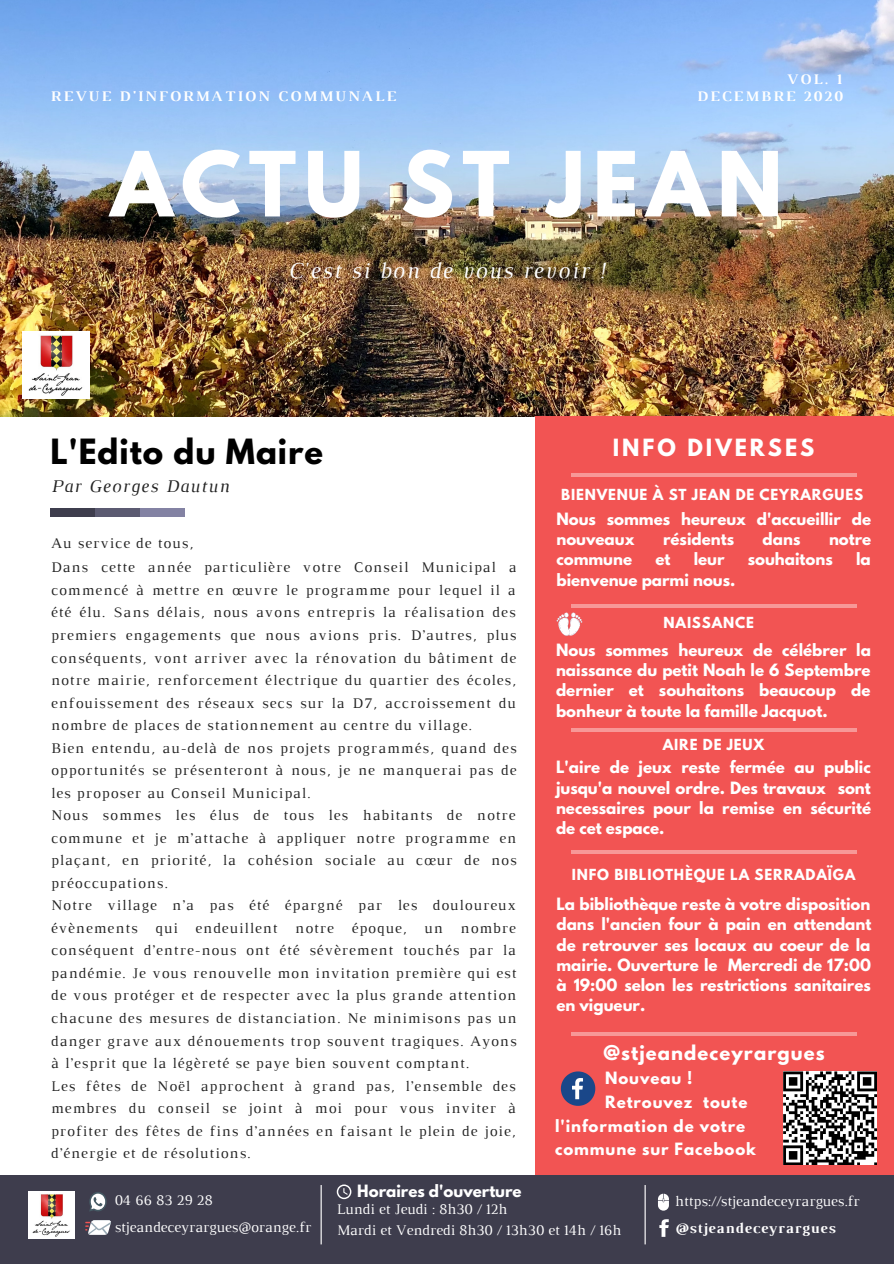
<style>
.page{position:relative;width:894px;height:1264px;background:#fff}
.page>*{position:absolute;margin:0;border:0;box-sizing:border-box;transform-origin:0 0}
.t1{font:700 79.5px "League Spartan";letter-spacing:.1em;color:#fff}
.t2{font:700 30.75px "League Spartan";letter-spacing:.03em;color:#000}
.t3{font:italic 23.25px "Luthier";letter-spacing:.07em;color:#fff}
.t4{font:700 21px "League Spartan";letter-spacing:.14em;color:#fff}
.t5{font:italic 18.15px "Luthier";letter-spacing:.07em;color:#222}
.t6{font:700 18px "League Spartan";letter-spacing:.06em;color:#fff}
.t7{font:15px/22.5px "Luthier";letter-spacing:.07em;color:#222}
.t8{font:700 15px/20.2px "League Spartan";color:#fff;text-align:justify}
.t9{font:15px/20.2px "Luthier";color:#fff}
.t10{font:700 15px "League Spartan";letter-spacing:.06em;color:#fff}
.t11{font:700 15px "Luthier";letter-spacing:.14em;color:#fff}
.t12{font:700 15px "Luthier";letter-spacing:.06em;color:#fff}
.t13{font:700 14.85px "Luthier";letter-spacing:.14em;color:#fff}
.t14{font:700 13.5px "League Spartan";letter-spacing:.06em;color:#fff}
</style>
<div class="page">
<img style="left:0;top:0;width:893px;height:417px">
<div style="left:50px;top:508px;width:45px;height:9px;background:#3e3d4d"></div>
<div style="left:96px;top:508px;width:44px;height:9px;background:#5b5a71"></div>
<div style="left:141px;top:508px;width:44px;height:9px;background:#8382a3"></div>
<div style="left:535px;top:416px;width:358px;height:781px;background:#f25453"></div>
<hr style="left:571px;top:604px;width:284px;height:3px;background:#fff">
<hr style="left:571px;top:850px;width:285px;height:4px;background:#f79897">
<hr style="left:571px;top:1032px;width:285px;height:3px;background:#fff">
<hr style="left:571px;top:473px;width:285px;height:3px;background:#fff">
<img style="left:23px;top:332px;width:66px;height:66px">
<svg style="left:560px;top:1071px;width:35px;height:34px"></svg>
<svg style="left:783px;top:1071px;width:93px;height:93px;background:#818181"></svg>
<svg style="left:556px;top:612px;width:26px;height:24px"></svg>
<div style="left:0;top:1175px;width:893px;height:88px;background:#3e3d4d"></div>
<img style="left:28px;top:1191px;width:47px;height:46px">
<svg style="left:320px;top:1185px;width:1px;height:59px"></svg>
<svg style="left:89px;top:1192px;width:18px;height:18px"></svg>
<svg style="left:336px;top:1184px;width:15px;height:15px"></svg>
<svg style="left:85px;top:1220px;width:26px;height:14px"></svg>
<svg style="left:644px;top:1185px;width:1px;height:59px"></svg>
<svg style="left:658px;top:1193px;width:10px;height:17px"></svg>
<svg style="left:659px;top:1219px;width:9px;height:17px"></svg>
<hr style="left:571px;top:728px;width:285px;height:3px;background:#fff">
<p class="t11" style="left:50px;top:91px;width:347px">REVUE D'INFORMATION COMMUNALE</p>
<p class="t13" style="left:786px;top:74px;width:56px">VOL. 1</p>
<p class="t13" style="left:696px;top:91px;width:147px">DECEMBRE 2020</p>
<h1 class="t1" style="left:111px;top:145px;width:673px">ACTU ST JEAN</h1>
<h3 class="t3" style="left:288px;top:262px;width:318px">C'est si bon de vous revoir !</h3>
<h2 class="t2" style="left:50px;top:436px;width:274px">L'Edito du Maire</h2>
<p class="t5" style="left:51px;top:480px;width:179px">Par Georges Dautun</p>
<p class="t7" style="left:51px;top:531px;width:466px;line-height:24.8px">Au service de tous,<br>Dans cette année particulière votre Conseil Municipal a</p>
<p class="t7" style="left:51px;top:580px;width:467px">commencé à mettre en œuvre le programme pour lequel il a été élu. Sans délais, nous avons entrepris la réalisation des premiers engagements que nous avions pris. D’autres, plus conséquents, vont arriver avec la rénovation du bâtiment de notre mairie, renforcement électrique du quartier des écoles, enfouissement des réseaux secs sur la D7, accroissement du nombre de places de stationnement au centre du village.<br>Bien entendu, au-delà de nos projets programmés, quand des opportunités se présenteront à nous, je ne manquerai pas de les proposer au Conseil Municipal.<br>Nous sommes les élus de tous les habitants de notre commune et je m’attache à appliquer notre programme en plaçant, en priorité, la cohésion sociale au cœur de nos préoccupations.<br>Notre village n’a pas été épargné par les douloureux évènements qui endeuillent notre époque, un nombre conséquent d’entre-nous ont été sévèrement touchés par la pandémie. Je vous renouvelle mon invitation première qui est de vous protéger et de respecter avec la plus grande attention chacune des mesures de distanciation. Ne minimisons pas un danger grave aux dénouements trop souvent tragiques. Ayons à l’esprit que la légèreté se paye bien souvent comptant.<br>Les fêtes de Noël approchent à grand pas, l’ensemble des membres du conseil se joint à moi pour vous inviter à profiter des fêtes de fins d’années en faisant le plein de joie, d’énergie et de résolutions.</p>
<h3 class="t4" style="left:612px;top:437px;width:203px">INFO DIVERSES</h3>
<p class="t14" style="left:561px;top:487px;width:303px">BIENVENUE À ST JEAN DE CEYRARGUES</p>
<p class="t8" style="left:556px;top:510px;width:316px">Nous sommes heureux d'accueillir de nouveaux</p>
<p class="t8" style="left:663px;top:530px;width:72px">résidents</p>
<p class="t8" style="left:762px;top:530px;width:39px">dans</p>
<p class="t8" style="left:828px;top:530px;width:44px">notre</p>
<p class="t8" style="left:556px;top:551px;width:77px">commune</p>
<p class="t8" style="left:655px;top:551px;width:16px">et</p>
<p class="t8" style="left:693px;top:551px;width:32px">leur</p>
<p class="t8" style="left:747px;top:551px;width:86px">souhaitons</p>
<p class="t8" style="left:855px;top:551px;width:16px">la</p>
<p class="t8" style="left:556px;top:571px;width:180px">bienvenue parmi nous.</p>
<p class="t14" style="left:663px;top:616px;width:92px">NAISSANCE</p>
<p class="t8" style="left:556px;top:641px;width:316px">Nous sommes heureux de célébrer la naissance du petit Noah le 6 Septembre dernier et souhaitons beaucoup de bonheur à toute la famille Jacquot.</p>
<p class="t14" style="left:662px;top:737px;width:103px">AIRE DE JEUX</p>
<p class="t8" style="left:556px;top:759px;width:316px">L'aire de jeux reste fermée au public jusqu'a nouvel ordre. Des travaux sont necessaires pour la remise en sécurité de cet espace.</p>
<p class="t14" style="left:571px;top:867px;width:285px">INFO BIBLIOTHÈQUE LA SERRADAÏGA</p>
<p class="t8" style="left:556px;top:895px;width:316px">La bibliothèque reste à votre disposition dans l'ancien four à pain en attendant de retrouver ses locaux au coeur de la mairie. Ouverture le Mercredi de 17:00 à 19:00 selon les restrictions sanitaires en vigueur.</p>
<p class="t6" style="left:603px;top:1044px;width:222px">@stjeandeceyrargues</p>
<p class="t10" style="left:605px;top:1070px;width:89px">Nouveau !</p>
<p class="t10" style="left:605px;top:1094px;width:144px">Retrouvez toute</p>
<p class="t10" style="left:555px;top:1117px;width:191px">l'information de votre</p>
<p class="t10" style="left:555px;top:1141px;width:202px">commune sur Facebook</p>
<p class="t9" style="left:115px;top:1187px;width:198px;line-height:27px">04 66 83 29 28 stjeandeceyrargues@orange.fr</p>
<p class="t8" style="left:357px;top:1182px;width:166px">Horaires d'ouverture</p>
<p class="t9" style="left:336px;top:1200px;width:286px">Lundi et Jeudi : 8h30 / 12h<br>Mardi et Vendredi 8h30 / 13h30 et 14h / 16h</p>
<p class="t9" style="left:675px;top:1191px;width:186px">https://stjeandeceyrargues.fr</p>
<p class="t12" style="left:675px;top:1222px;width:161px">@stjeandeceyrargues</p>
</div>
